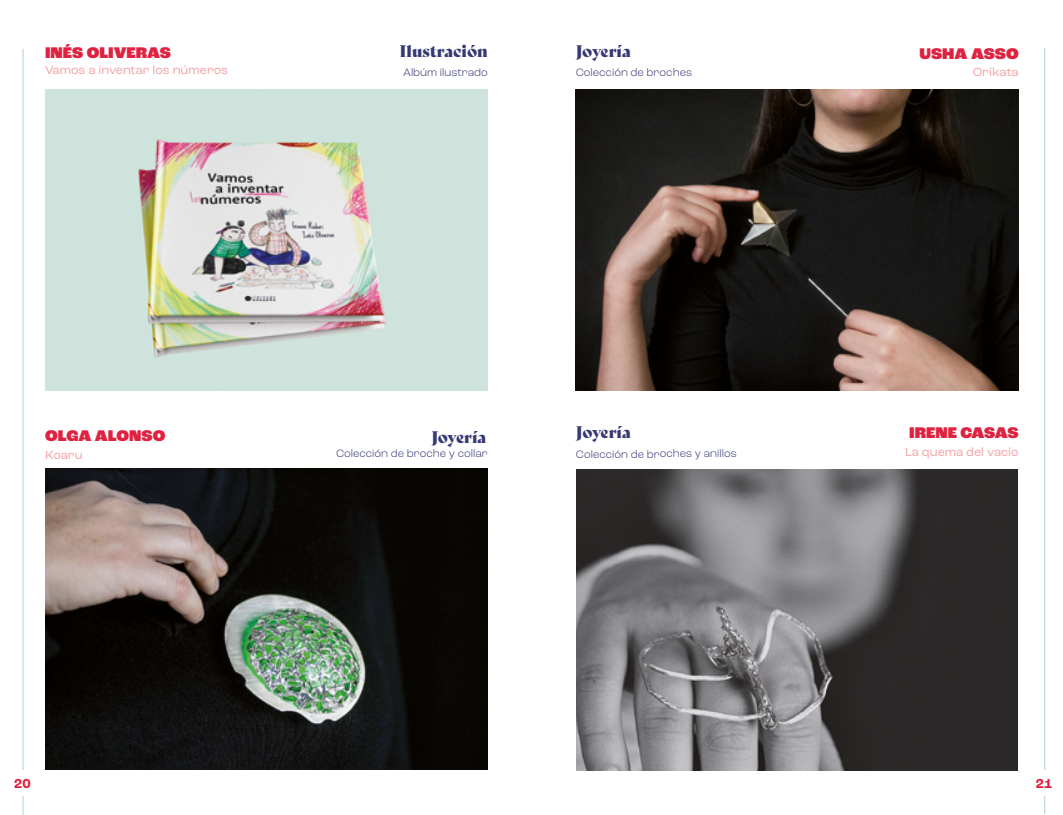
<style>
.page{position:relative;width:1063px;height:815px;background:#fff}
.page>*{position:absolute;margin:0;border:0;box-sizing:border-box;transform-origin:0 0}
.t1{font:900 16.25px "Roc Grotesk";color:#df2240}
.t2{font:16.25px "Bely Display";letter-spacing:-.02em;color:#363874}
.t3{font:16.25px "Bely Display";color:#363874}
.t4{font:700 13.75px "Roc Grotesk";color:#df2240}
.t5{font:12.5px "Roc Grotesk";color:#f4a2a4}
.t6{font:300 11.25px "Roc Grotesk";color:#363874}
</style>
<div class="page">
<hr style="left:23px;top:49px;width:1px;height:766px;background:#aed5b9">
<div style="left:7px;top:770px;width:31px;height:25px;background:#fff"></div>
<hr style="left:1044px;top:48px;width:1px;height:766px;background:#aed5b9">
<div style="left:1029px;top:770px;width:30px;height:25px;background:#fff"></div>
<img style="left:45px;top:469px;width:443px;height:301px">
<img style="left:45px;top:89px;width:443px;height:302px">
<img style="left:576px;top:469px;width:441px;height:301px">
<img style="left:576px;top:90px;width:443px;height:301px">
<h1 class="t1" style="left:45px;top:42px;width:128px">INÉS OLIVERAS</h1>
<p class="t5" style="left:45px;top:63px;width:185px">Vamos a inventar los números</p>
<h1 class="t3" style="left:399px;top:38px;width:90px">Ilustración</h1>
<p class="t6" style="left:403px;top:66px;width:86px">Albúm ilustrado</p>
<h1 class="t2" style="left:576px;top:38px;width:57px">Joyería</h1>
<p class="t6" style="left:576px;top:66px;width:118px">Colección de broches</p>
<h1 class="t1" style="left:920px;top:44px;width:101px">USHA ASSO</h1>
<p class="t5" style="left:973px;top:64px;width:47px">Orikata</p>
<h1 class="t1" style="left:45px;top:426px;width:122px">OLGA ALONSO</h1>
<p class="t5" style="left:45px;top:447px;width:39px">Koaru</p>
<h1 class="t2" style="left:431px;top:424px;width:57px">Joyería</h1>
<p class="t6" style="left:336px;top:447px;width:153px">Colección de broche y collar</p>
<h1 class="t2" style="left:576px;top:419px;width:57px">Joyería</h1>
<h1 class="t1" style="left:909px;top:423px;width:111px">IRENE CASAS</h1>
<p class="t6" style="left:576px;top:447px;width:162px">Colección de broches y anillos</p>
<p class="t5" style="left:905px;top:445px;width:115px">La quema del vacío</p>
<p class="t4" style="left:14px;top:775px;width:18px">20</p>
<p class="t4" style="left:1036px;top:775px;width:18px">21</p>
</div>
